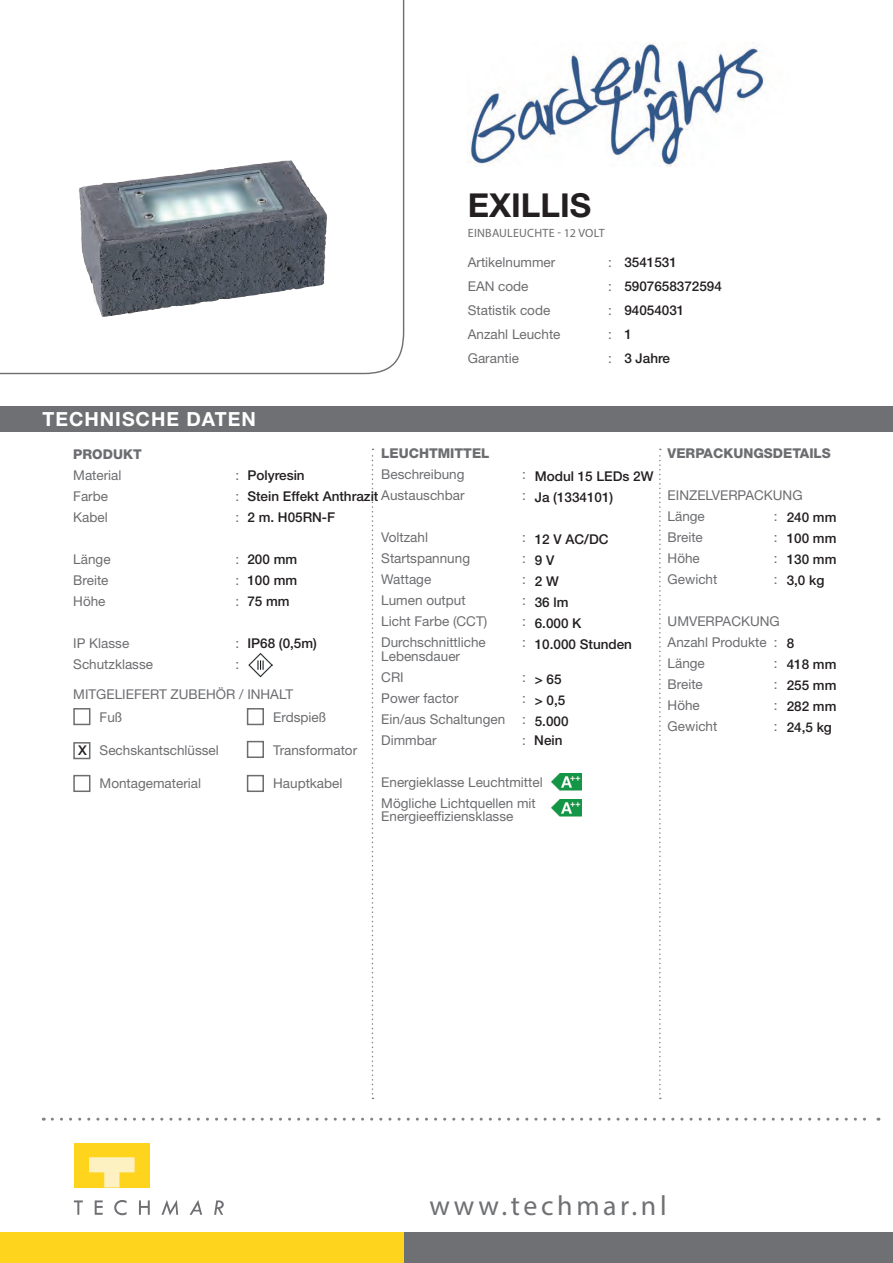
<style>
.page{position:relative;width:893px;height:1263px;background:#fff}
.page>*{position:absolute;margin:0;border:0;box-sizing:border-box;transform-origin:0 0}
.t1{font:700 33px "Helvetica Neue LT Std";color:#231f20}
.t2{font:27.9px "Myriad Pro";letter-spacing:.13em;color:#6f7073}
.t3{font:700 19.5px "Helvetica Neue LT Std";letter-spacing:.05em;color:#fff}
.t4{font:13.5px/21px "Helvetica Neue LT Std";color:#6c6d70}
.t5{font:500 13.5px/21px "Helvetica Neue LT Std";color:#231f20}
.t6{font:800 13.5px "Helvetica Neue LT Std";color:#6c6d70}
.t7{font:12px "Myriad Pro";letter-spacing:.02em;color:#6c6d70}
.s1{font-weight:400;color:#6c6d70}
</style>
<div class="page">
<svg style="left:0;top:0;width:405px;height:375px"></svg>
<div style="left:0;top:406px;width:893px;height:26px;background:#6f7073"></div>
<svg style="left:52px;top:1118px;width:827px;height:3px"></svg>
<svg style="left:372px;top:449px;width:1px;height:650px"></svg>
<svg style="left:659px;top:449px;width:2px;height:650px"></svg>
<div style="left:404px;top:1232px;width:489px;height:31px;background:#6f7073"></div>
<div style="left:0;top:1232px;width:404px;height:31px;background:#fed41d"></div>
<svg style="left:74px;top:1200px;width:9px;height:15px"></svg>
<svg style="left:95px;top:1200px;width:8px;height:15px"></svg>
<svg style="left:139px;top:1200px;width:11px;height:15px"></svg>
<svg style="left:190px;top:1200px;width:12px;height:15px"></svg>
<svg style="left:214px;top:1200px;width:10px;height:15px"></svg>
<svg style="left:114px;top:1200px;width:13px;height:15px"></svg>
<svg style="left:161px;top:1200px;width:17px;height:15px"></svg>
<div style="left:74px;top:1143px;width:76px;height:44px;background:#fed41d"></div>
<svg style="left:89px;top:1157px;width:46px;height:30px"></svg>
<img style="left:140px;top:160px;width:151px;height:19px">
<div style="left:73px;top:708px;width:17px;height:17px;border:2px solid #6c6d70"></div>
<div style="left:73px;top:742px;width:17px;height:17px;border:2px solid #6c6d70"></div>
<div style="left:73px;top:775px;width:17px;height:17px;border:2px solid #6c6d70"></div>
<div style="left:247px;top:708px;width:17px;height:17px;border:2px solid #6c6d70"></div>
<div style="left:247px;top:741px;width:17px;height:17px;border:2px solid #6c6d70"></div>
<div style="left:247px;top:775px;width:17px;height:17px;border:2px solid #6c6d70"></div>
<img style="left:248px;top:653px;width:25px;height:24px">
<img style="left:551px;top:774px;width:30px;height:17px">
<img style="left:551px;top:800px;width:30px;height:17px">
<img style="left:469px;top:43px;width:296px;height:124px">
<h3 class="t3" style="left:43px;top:407px;width:215px">TECHNISCHE DATEN</h3>
<h1 class="t1" style="left:468px;top:185px;width:125px">EXILLIS</h1>
<p class="t7" style="left:468px;top:225px;width:138px">EINBAULEUCHTE - 12 VOLT</p>
<p class="t4" style="left:468px;top:252px;width:89px">Artikelnummer</p>
<p class="t4" style="left:608px;top:252px;width:5px">:</p>
<p class="t4" style="left:468px;top:276px;width:62px">EAN code</p>
<p class="t4" style="left:608px;top:276px;width:5px">:</p>
<p class="t4" style="left:468px;top:300px;width:84px">Statistik code</p>
<p class="t4" style="left:608px;top:300px;width:5px">:</p>
<p class="t4" style="left:468px;top:324px;width:94px">Anzahl Leuchte</p>
<p class="t4" style="left:608px;top:324px;width:5px">:</p>
<p class="t4" style="left:468px;top:348px;width:53px">Garantie</p>
<p class="t4" style="left:608px;top:348px;width:5px">:</p>
<p class="t5" style="left:624px;top:250px;width:99px;line-height:24px">3541531<br>5907658372594<br>94054031<br>1<br>3 Jahre</p>
<p class="t6" style="left:381px;top:445px;width:110px">LEUCHTMITTEL</p>
<p class="t4" style="left:381px;top:464px;width:85px">Beschreibung</p>
<p class="t4" style="left:522px;top:464px;width:5px">:</p>
<p class="t5" style="left:247px;top:486px;width:219px">Stein Effekt Anthrazit <span class="s1">Austauschbar</span></p>
<p class="t4" style="left:522px;top:485px;width:5px">:</p>
<p class="t4" style="left:381px;top:527px;width:48px">Voltzahl</p>
<p class="t4" style="left:522px;top:527px;width:5px">:</p>
<p class="t4" style="left:381px;top:548px;width:90px">Startspannung</p>
<p class="t4" style="left:522px;top:548px;width:5px">:</p>
<p class="t4" style="left:381px;top:569px;width:52px">Wattage</p>
<p class="t4" style="left:522px;top:569px;width:5px">:</p>
<p class="t4" style="left:381px;top:590px;width:86px">Lumen output</p>
<p class="t4" style="left:522px;top:590px;width:5px">:</p>
<p class="t4" style="left:381px;top:611px;width:108px">Licht Farbe (CCT)</p>
<p class="t4" style="left:522px;top:611px;width:5px">:</p>
<p class="t4" style="left:381px;top:632px;width:106px">Durchschnittliche</p>
<p class="t4" style="left:522px;top:632px;width:5px">:</p>
<p class="t4" style="left:381px;top:645px;width:80px">Lebensdauer<br>CRI</p>
<p class="t6" style="left:73px;top:446px;width:70px">PRODUKT</p>
<p class="t4" style="left:73px;top:464px;width:50px">Material</p>
<p class="t4" style="left:235px;top:464px;width:5px">:</p>
<p class="t4" style="left:73px;top:485px;width:36px">Farbe</p>
<p class="t4" style="left:235px;top:485px;width:5px">:</p>
<p class="t4" style="left:73px;top:506px;width:36px">Kabel</p>
<p class="t4" style="left:235px;top:506px;width:5px">:</p>
<p class="t4" style="left:73px;top:548px;width:39px">Länge</p>
<p class="t4" style="left:235px;top:548px;width:5px">:</p>
<p class="t4" style="left:73px;top:569px;width:37px">Breite</p>
<p class="t4" style="left:235px;top:569px;width:5px">:</p>
<p class="t4" style="left:73px;top:590px;width:34px">Höhe</p>
<p class="t4" style="left:235px;top:590px;width:5px">:</p>
<p class="t4" style="left:73px;top:632px;width:57px">IP Klasse</p>
<p class="t4" style="left:235px;top:632px;width:5px">:</p>
<p class="t4" style="left:73px;top:653px;width:81px">Schutzklasse</p>
<p class="t4" style="left:235px;top:653px;width:5px">:</p>
<p class="t4" style="left:73px;top:683px;width:221px">MITGELIEFERT ZUBEHÖR / INHALT</p>
<p class="t5" style="left:247px;top:465px;width:59px">Polyresin</p>
<p class="t5" style="left:247px;top:507px;width:89px">2 m. H05RN-F</p>
<p class="t5" style="left:247px;top:549px;width:51px;text-align:justify">200 mm 100 mm 75 mm</p>
<p class="t5" style="left:247px;top:633px;width:71px">IP68 (0,5m)</p>
<p class="t5" style="left:535px;top:465px;width:120px">Modul 15 LEDs 2W<br>Ja (1334101)</p>
<p class="t5" style="left:535px;top:528px;width:99px">12 V AC/DC<br>9 V<br>2 W<br>36 lm<br>6.000 K<br>10.000 Stunden</p>
<p class="t5" style="left:535px;top:668px;width:35px">&gt; 65 &gt; 0,5<br>5.000</p>
<p class="t4" style="left:522px;top:666px;width:5px">:</p>
<p class="t4" style="left:381px;top:687px;width:79px">Power factor</p>
<p class="t4" style="left:522px;top:687px;width:5px">:</p>
<p class="t4" style="left:381px;top:708px;width:126px">Ein/aus Schaltungen</p>
<p class="t4" style="left:522px;top:708px;width:5px">:</p>
<p class="t4" style="left:381px;top:729px;width:57px">Dimmbar</p>
<p class="t4" style="left:522px;top:729px;width:5px">:</p>
<p class="t4" style="left:381px;top:771px;width:163px">Energieklasse Leuchtmittel<br>Mögliche Lichtquellen mit</p>
<p class="t4" style="left:381px;top:806px;width:134px">Energieeffiziensklasse</p>
<p class="t4" style="left:273px;top:707px;width:55px">Erdspieß</p>
<p class="t4" style="left:273px;top:740px;width:86px">Transformator</p>
<p class="t4" style="left:273px;top:773px;width:71px">Hauptkabel</p>
<p class="t4" style="left:100px;top:707px;width:24px">Fuß</p>
<p class="t4" style="left:100px;top:740px;width:121px">Sechskantschlüssel</p>
<p class="t4" style="left:100px;top:773px;width:103px">Montagematerial</p>
<p class="t5" style="left:534px;top:729px;width:30px">Nein</p>
<p class="t5" style="left:78px;top:739px;width:10px">X</p>
<p class="t6" style="left:668px;top:445px;width:165px">VERPACKUNGSDETAILS</p>
<p class="t4" style="left:668px;top:485px;width:136px">EINZELVERPACKUNG<br>Länge</p>
<p class="t5" style="left:787px;top:507px;width:51px;text-align:justify">240 mm 100 mm 130 mm 3,0 kg</p>
<p class="t4" style="left:774px;top:506px;width:5px">:</p>
<p class="t4" style="left:668px;top:527px;width:37px">Breite</p>
<p class="t4" style="left:774px;top:527px;width:5px">:</p>
<p class="t4" style="left:668px;top:548px;width:34px">Höhe</p>
<p class="t4" style="left:774px;top:548px;width:5px">:</p>
<p class="t4" style="left:668px;top:569px;width:51px">Gewicht</p>
<p class="t4" style="left:774px;top:569px;width:5px">:</p>
<p class="t4" style="left:668px;top:611px;width:114px">UMVERPACKUNG<br>Anzahl Produkte :<br>Länge</p>
<p class="t5" style="left:787px;top:633px;width:51px">8<br>418 mm<br>255 mm<br>282 mm<br>24,5 kg</p>
<p class="t4" style="left:774px;top:653px;width:5px">:</p>
<p class="t4" style="left:668px;top:674px;width:37px">Breite</p>
<p class="t4" style="left:774px;top:674px;width:5px">:</p>
<p class="t4" style="left:668px;top:695px;width:34px">Höhe</p>
<p class="t4" style="left:774px;top:695px;width:5px">:</p>
<p class="t4" style="left:668px;top:716px;width:51px">Gewicht</p>
<p class="t4" style="left:774px;top:716px;width:5px">:</p>
<h2 class="t2" style="left:429px;top:1188px;width:239px">www.techmar.nl</h2>
</div>
